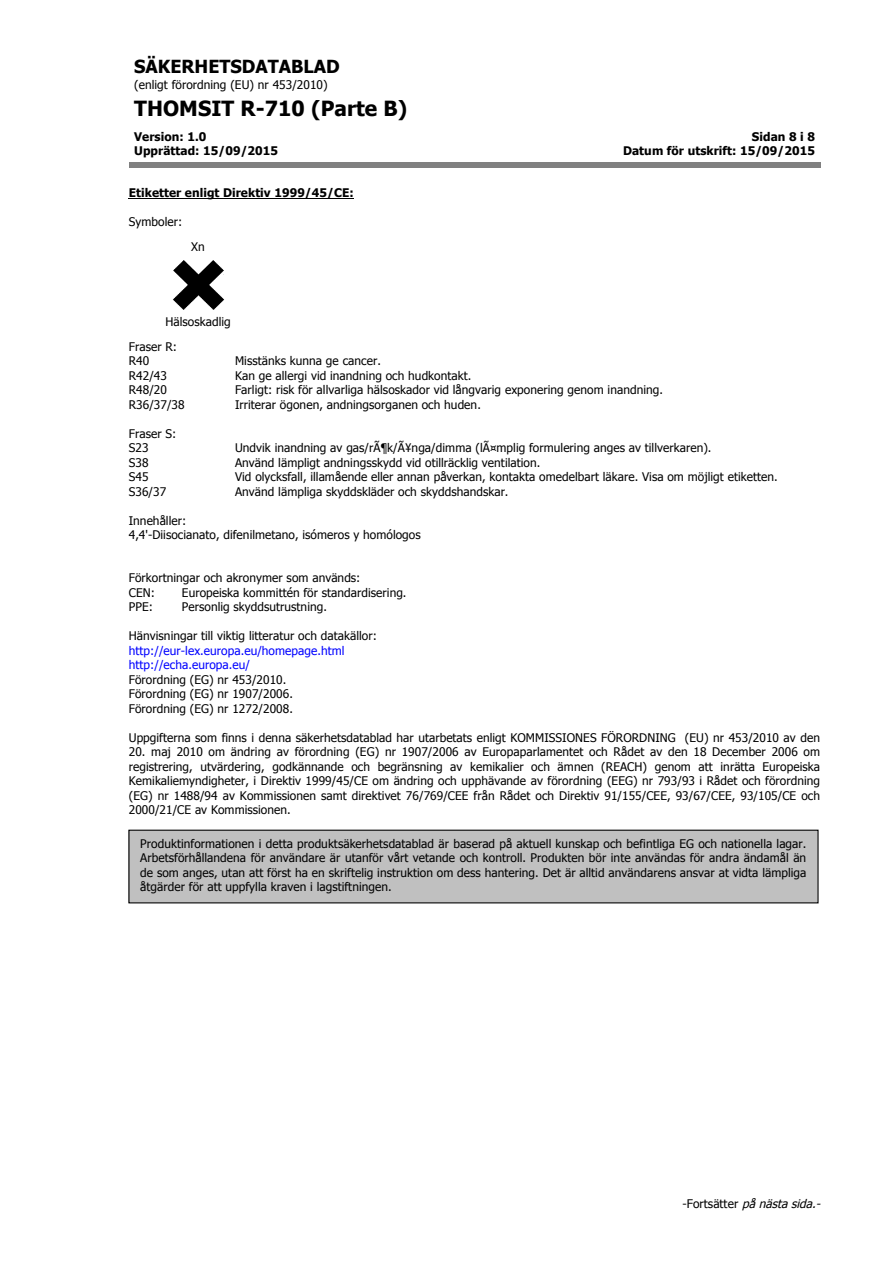
<style>
.page{position:relative;width:893px;height:1263px;background:#fff}
.page>*{position:absolute;margin:0;border:0;box-sizing:border-box;transform-origin:0 0}
.t1{font:700 20.85px "Tahoma";letter-spacing:.005em;color:#000}
.t2{font:700 18px "Tahoma";color:#000}
.t3{font:11.85px/14.5px "Tahoma";letter-spacing:.005em;color:#000}
.t4{font:700 11.85px/14.4px "Tahoma";letter-spacing:.005em;color:#000}
.t5{font:11.85px/14.4px "Tahoma";letter-spacing:.005em;color:#00f}
.t6{font:italic 11.85px "Tahoma";color:#000}
.s1{font-style:normal}
</style>
<div class="page">
<div style="left:129px;top:163px;width:691px;height:5px;background:#808080"></div>
<hr style="left:129px;top:199px;width:225px;height:1px;background:#000">
<img style="left:173px;top:260px;width:51px;height:50px">
<div style="left:129px;top:830px;width:688px;height:73px;background:#c0c0c0"></div>
<div style="left:128px;top:830px;width:690px;height:73px;border:1px solid #000"></div>
<h2 class="t2" style="left:134px;top:55px;width:207px">SÄKERHETSDATABLAD</h2>
<p class="t3" style="left:134px;top:77px;width:195px">(enligt förordning (EU) nr 453/2010)</p>
<h1 class="t1" style="left:134px;top:95px;width:275px">THOMSIT R-710 (Parte B)</h1>
<p class="t4" style="left:134px;top:129px;width:145px">Version: 1.0<br>Upprättad: 15/09/2015</p>
<p class="t4" style="left:623px;top:129px;width:193px;text-align:right">Sidan 8 i 8<br>Datum för utskrift: 15/09/2015</p>
<p class="t4" style="left:129px;top:185px;width:226px">Etiketter enligt Direktiv 1999/45/CE:</p>
<p class="t3" style="left:129px;top:214px;width:55px">Symboler:</p>
<p class="t3" style="left:191px;top:240px;width:15px">Xn</p>
<p class="t3" style="left:129px;top:308px;width:103px;line-height:25.2px;text-indent:37px">Hälsoskadlig<br>Fraser R:</p>
<p class="t3" style="left:129px;top:353px;width:22px">R40</p>
<p class="t3" style="left:235px;top:353px;width:147px">Misstänks kunna ge cancer.</p>
<p class="t3" style="left:129px;top:368px;width:40px">R42/43</p>
<p class="t3" style="left:235px;top:368px;width:238px">Kan ge allergi vid inandning och hudkontakt.</p>
<p class="t3" style="left:129px;top:382px;width:40px">R48/20</p>
<p class="t3" style="left:235px;top:382px;width:429px">Farligt: risk för allvarliga hälsoskador vid långvarig exponering genom inandning.</p>
<p class="t3" style="left:129px;top:397px;width:57px">R36/37/38</p>
<p class="t3" style="left:235px;top:397px;width:247px">Irriterar ögonen, andningsorganen och huden.</p>
<p class="t3" style="left:129px;top:426px;width:49px">Fraser S:<br>S23</p>
<p class="t3" style="left:235px;top:440px;width:478px">Undvik inandning av gas/rÃ¶k/Ã¥nga/dimma (lÃ¤mplig formulering anges av tillverkaren).</p>
<p class="t3" style="left:129px;top:455px;width:21px">S38</p>
<p class="t3" style="left:235px;top:455px;width:307px">Använd lämpligt andningsskydd vid otillräcklig ventilation.</p>
<p class="t3" style="left:129px;top:469px;width:21px">S45</p>
<p class="t3" style="left:235px;top:469px;width:544px">Vid olycksfall, illamående eller annan påverkan, kontakta omedelbart läkare. Visa om möjligt etiketten.</p>
<p class="t3" style="left:129px;top:484px;width:39px">S36/37</p>
<p class="t3" style="left:235px;top:484px;width:275px">Använd lämpliga skyddskläder och skyddshandskar.</p>
<p class="t3" style="left:129px;top:513px;width:293px">Innehåller:<br>4,4'-Diisocianato, difenilmetano, isómeros y homólogos</p>
<p class="t3" style="left:129px;top:570px;width:233px">Förkortningar och akronymer som används:<br>CEN:</p>
<p class="t3" style="left:182px;top:585px;width:226px">Europeiska kommittén för standardisering.</p>
<p class="t3" style="left:129px;top:600px;width:26px">PPE:</p>
<p class="t3" style="left:182px;top:600px;width:147px">Personlig skyddsutrustning.</p>
<p class="t3" style="left:129px;top:628px;width:249px">Hänvisningar till viktig litteratur och datakällor:</p>
<p class="t5" style="left:129px;top:643px;width:217px">http://eur-lex.europa.eu/homepage.html http://echa.europa.eu/</p>
<p class="t3" style="left:129px;top:672px;width:166px">Förordning (EG) nr 453/2010.<br>Förordning (EG) nr 1907/2006.<br>Förordning (EG) nr 1272/2008.</p>
<p class="t3" style="left:129px;top:730px;width:692px">Uppgifterna som finns i denna säkerhetsdatablad har utarbetats enligt KOMMISSIONES FÖRORDNING (EU) nr 453/2010 av den</p>
<p class="t3" style="left:129px;top:744px;width:692px;text-align:justify">20. maj 2010 om ändring av förordning (EG) nr 1907/2006 av Europaparlamentet och Rådet av den 18 December 2006 om registrering, utvärdering, godkännande och begränsning av kemikalier och ämnen (REACH) genom att inrätta Europeiska Kemikaliemyndigheter, i Direktiv 1999/45/CE om ändring och upphävande av förordning (EEG) nr 793/93 i Rådet och förordning (EG) nr 1488/94 av Kommissionen samt direktivet 76/769/CEE från Rådet och Direktiv 91/155/CEE, 93/67/CEE, 93/105/CE och 2000/21/CE av Kommissionen.</p>
<p class="t3" style="left:140px;top:836px;width:667px;text-align:justify">Produktinformationen i detta produktsäkerhetsdatablad är baserad på aktuell kunskap och befintliga EG och nationella lagar.<br>Arbetsförhållandena för användare är utanför vårt vetande och kontroll. Produkten bör inte användas för andra ändamål än de som anges, utan att först ha en skriftelig instruktion om dess hantering. Det är alltid användarens ansvar at vidta lämpliga åtgärder för att uppfylla kraven i lagstiftningen.</p>
<p class="t6" style="left:682px;top:1196px;width:143px"><span class="s1">-Fortsätter</span> pånästasida.-</p>
</div>
